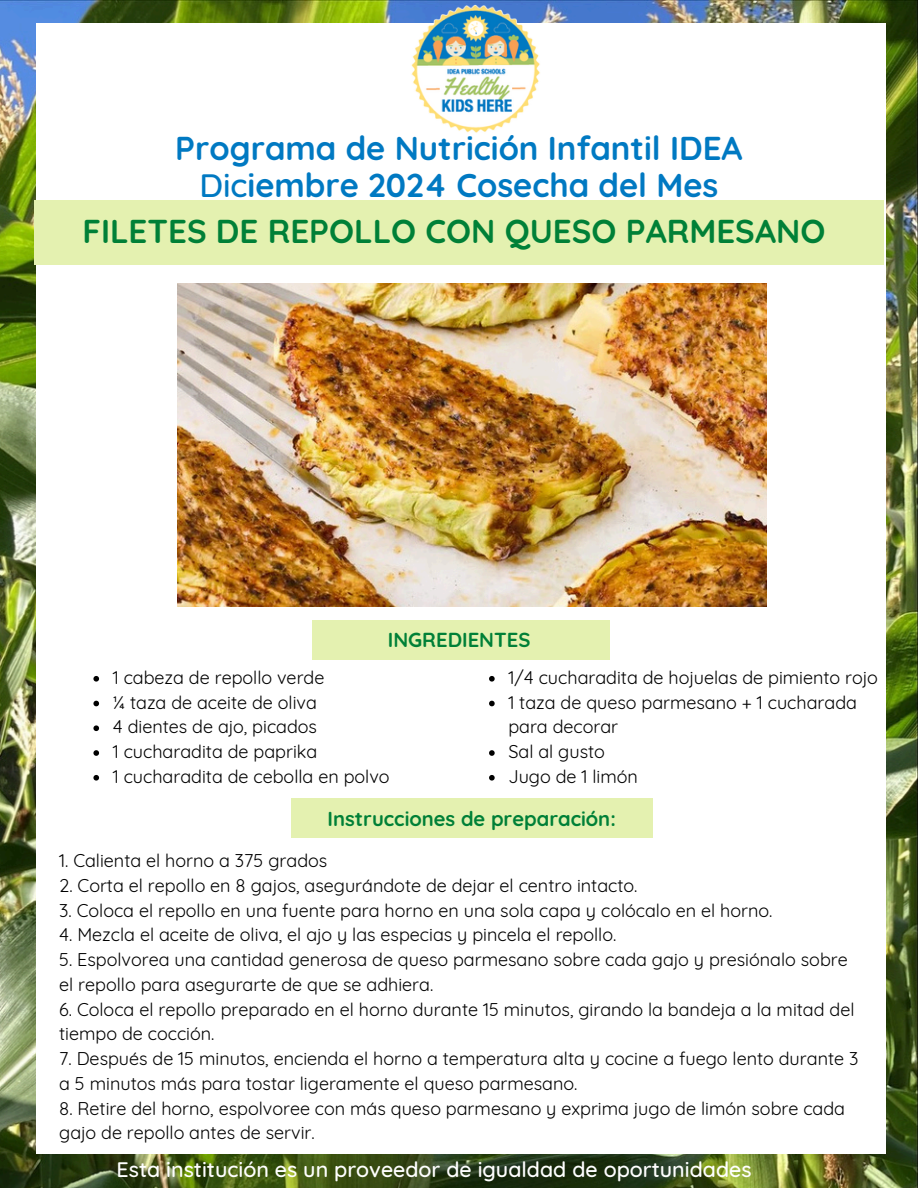
<style>
.page{position:relative;width:918px;height:1188px;background:#fff}
.page>*{position:absolute;margin:0;border:0;box-sizing:border-box;transform-origin:0 0}
.t1{font:700 33px/37.2px "Quicksand";color:#0079c2;text-align:center}
.t2{font:700 33px "Quicksand";color:#008037}
.t3{font:500 21.45px "Quicksand";color:#fff}
.t4{font:700 20.25px "Quicksand";color:#008037}
.t5{font:18px/24.8px "Quicksand";color:#000}
.s1{font-weight:500}
</style>
<div class="page">
<img style="left:0;top:0;width:918px;height:1188px">
<div style="left:36px;top:24px;width:849px;height:1130px;background:#fff"></div>
<img style="left:405px;top:0;width:143px;height:133px">
<div style="left:34px;top:200px;width:850px;height:65px;background:#e4f1b0"></div>
<svg style="left:93px;top:676px;width:6px;height:6px"></svg>
<svg style="left:93px;top:701px;width:6px;height:5px"></svg>
<svg style="left:93px;top:725px;width:6px;height:6px"></svg>
<svg style="left:93px;top:750px;width:6px;height:6px"></svg>
<svg style="left:93px;top:775px;width:6px;height:6px"></svg>
<svg style="left:489px;top:676px;width:6px;height:6px"></svg>
<svg style="left:489px;top:701px;width:6px;height:5px"></svg>
<svg style="left:489px;top:750px;width:6px;height:6px"></svg>
<svg style="left:489px;top:775px;width:6px;height:6px"></svg>
<div style="left:291px;top:798px;width:362px;height:40px;background:#e4f1b0"></div>
<img style="left:177px;top:283px;width:590px;height:323px">
<div style="left:313px;top:620px;width:297px;height:40px;background:#e4f1b0"></div>
<h3 class="t1" style="left:175px;top:129px;width:569px">Programa de Nutrición Infantil IDEA<br><span class="s1">Dic</span>iembre 2024 Cosecha del Mes</h3>
<p class="t2" style="left:83px;top:210px;width:744px">FILETES DE REPOLLO CON QUESO PARMESANO</p>
<h4 class="t4" style="left:388px;top:626px;width:144px">INGREDIENTES</h4>
<p class="t5" style="left:508px;top:665px;width:371px">1/4 cucharadita de hojuelas de pimiento rojo</p>
<p class="t5" style="left:508px;top:689px;width:350px">1 taza de queso parmesano + 1 cucharada para decorar</p>
<p class="t5" style="left:508px;top:739px;width:98px">Sal al gusto</p>
<p class="t5" style="left:508px;top:764px;width:131px">Jugo de 1 limón</p>
<p class="t4" style="left:328px;top:805px;width:290px">Instrucciones de preparación:</p>
<p class="t5" style="left:113px;top:665px;width:213px">1 cabeza de repollo verde</p>
<p class="t5" style="left:113px;top:689px;width:206px">¼ taza de aceite de oliva</p>
<p class="t5" style="left:113px;top:714px;width:206px">4 dientes de ajo, picados</p>
<p class="t5" style="left:113px;top:739px;width:206px">1 cucharadita de paprika</p>
<h4 class="t5" style="left:113px;top:764px;width:278px">1 cucharadita de cebolla en polvo</h4>
<p class="t5" style="left:59px;top:848px;width:270px">1. Calienta el horno a 375 grados</p>
<p class="t5" style="left:59px;top:873px;width:580px">2. Corta el repollo en 8 gajos, asegurándote de dejar el centro intacto.</p>
<h2 class="t5" style="left:59px;top:898px;width:715px">3. Coloca el repollo en una fuente para horno en una sola capa y colócalo en el horno.</h2>
<h1 class="t5" style="left:59px;top:922px;width:559px">4. Mezcla el aceite de oliva, el ajo y las especias y pincela el repollo.</h1>
<p class="t5" style="left:59px;top:947px;width:790px">5. Espolvorea una cantidad generosa de queso parmesano sobre cada gajo y presiónalo sobre el repollo para asegurarte de que se adhiera.</p>
<p class="t5" style="left:59px;top:997px;width:797px">6. Coloca el repollo preparado en el horno durante 15 minutos, girando la bandeja a la mitad del tiempo de cocción.</p>
<p class="t5" style="left:59px;top:1046px;width:801px">7. Después de 15 minutos, encienda el horno a temperatura alta y cocine a fuego lento durante 3 a 5 minutos más para tostar ligeramente el queso parmesano.</p>
<p class="t5" style="left:59px;top:1096px;width:787px">8. Retire del horno, espolvoree con más queso parmesano y exprima jugo de limón sobre cada gajo de repollo antes de servir.</p>
<p class="t3" style="left:117px;top:1155px;width:637px">Esta institución es un proveedor de igualdad de oportunidades</p>
</div>
